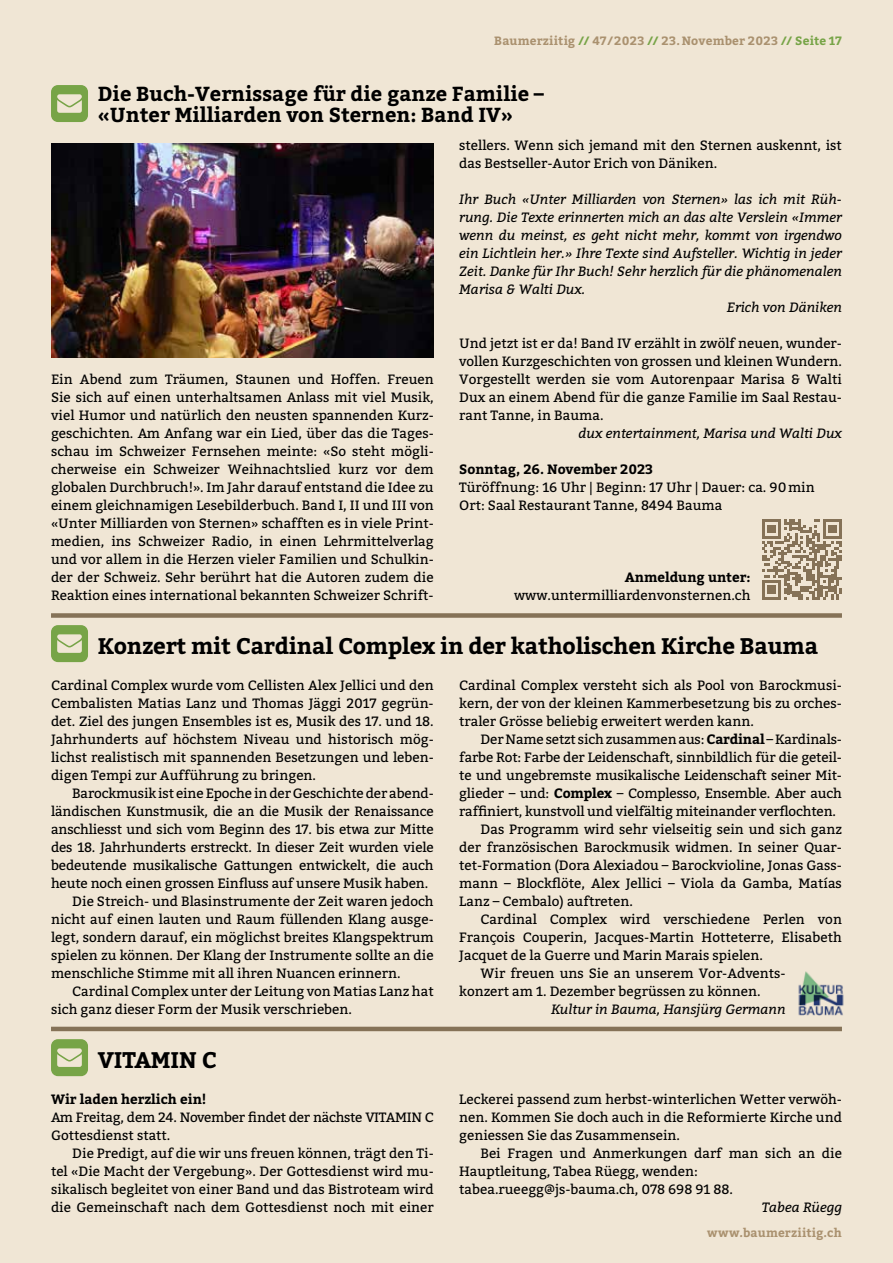
<style>
.page{position:relative;width:893px;height:1263px;background:#f0e6d5}
.page>*{position:absolute;margin:0;border:0;box-sizing:border-box;transform-origin:0 0}
.t1{font:700 22.5px "Bitter";letter-spacing:-.01em;color:#000}
.t2{font:700 20.25px/21px "Bitter";color:#000}
.t3{font:13.5px/18px "Bitter";color:#000;text-align:justify}
.t4{font:italic 13.5px "Bitter";color:#000}
.t5{font:13.5px/18px "Bitter";letter-spacing:-.02em;color:#000}
.t6{font:700 13.5px "Bitter";color:#000}
.t7{font:700 12px "Bitter";letter-spacing:.015em;color:#aa916f}
.s1{color:#77a447}
.s2{font-weight:700}
</style>
<div class="page">
<svg style="left:51px;top:85px;width:37px;height:37px"></svg>
<img style="left:51px;top:143px;width:383px;height:215px">
<svg style="left:762px;top:519px;width:80px;height:81px"></svg>
<div style="left:51px;top:613px;width:791px;height:5px;background:#857257"></div>
<hr style="left:51px;top:1027px;width:791px;height:4px;background:#857257">
<svg style="left:51px;top:625px;width:37px;height:37px"></svg>
<img style="left:798px;top:971px;width:46px;height:45px">
<svg style="left:51px;top:1039px;width:37px;height:37px"></svg>
<p class="t7" style="left:494px;top:31px;width:349px">Baumerziitig <span class="s1">//</span> 47/ 2023 <span class="s1">//</span> 23.November 2023 <span class="s1">// Seite 17</span></p>
<h2 class="t2" style="left:98px;top:83px;width:448px">Die Buch-Vernissage für die ganze Familie – «Unter Milliarden von Sternen: Band IV»</h2>
<p class="t3" style="left:459px;top:135px;width:384px">stellers. Wenn sich jemand mit den Sternen auskennt, ist das Bestseller-Autor Erich von Däniken.</p>
<p class="t4" style="left:459px;top:189px;width:384px">Ihr Buch «Unter Milliarden von Sternen» las ich mit Rüh-</p>
<p class="t4" style="left:459px;top:207px;width:384px">rung. Die Texte erinnerten mich an das alte Verslein «Immer</p>
<p class="t4" style="left:459px;top:225px;width:384px">wenn du meinst, es geht nicht mehr, kommt von irgendwo</p>
<p class="t4" style="left:459px;top:243px;width:384px">ein Lichtlein her.» Ihre Texte sind Aufsteller. Wichtig in jeder</p>
<p class="t4" style="left:459px;top:261px;width:384px">Zeit. Danke für Ihr Buch! Sehr herzlich für die phänomenalen</p>
<p class="t4" style="left:459px;top:279px;width:128px">Marisa &amp; Walti Dux.</p>
<p class="t4" style="left:727px;top:297px;width:117px">Erich von Däniken</p>
<p class="t3" style="left:459px;top:333px;width:384px">Und jetzt ist er da! Band IV erzählt in zwölf neuen, wunder&shy;vollen Kurzgeschichten von grossen und kleinen Wundern.<br>Vorgestellt werden sie vom Autorenpaar Marisa &amp; Walti Dux an einem Abend für die ganze Familie im Saal Restau&shy;rant Tanne, in Bauma.</p>
<p class="t4" style="left:579px;top:423px;width:265px">dux entertainment, Marisa und Walti Dux</p>
<p class="t6" style="left:459px;top:458px;width:196px">Sonntag, 26. November 2023</p>
<p class="t3" style="left:459px;top:477px;width:357px">Türöffnung: 16 Uhr | Beginn: 17 Uhr | Dauer: ca. 90min<br>Ort: Saal Restaurant Tanne, 8494 Bauma</p>
<p class="t3" style="left:51px;top:369px;width:384px">Ein Abend zum Träumen, Staunen und Hoffen. Freuen Sie sich auf einen unterhaltsamen Anlass mit viel Musik, viel Humor und natürlich den neusten spannenden Kurz&shy;geschichten. Am Anfang war ein Lied, über das die Tages&shy;schau im Schweizer Fernsehen meinte: «So steht mögli&shy;cherweise ein Schweizer Weihnachtslied kurz vor dem globalen Durchbruch!». Im Jahr darauf entstand die Idee zu einem gleichnamigen Lesebilderbuch. Band I, II und III von «Unter Milliarden von Sternen» schafften es in viele Print&shy;medien, ins Schweizer Radio, in einen Lehrmittelverlag und vor allem in die Herzen vieler Familien und Schulkin&shy;der der Schweiz. Sehr berührt hat die Autoren zudem die Reaktion eines international bekannten Schweizer Schrift-</p>
<p class="t6" style="left:625px;top:566px;width:127px">Anmeldung unter:</p>
<p class="t3" style="left:514px;top:585px;width:238px">www.untermilliardenvonsternen.ch</p>
<h1 class="t1" style="left:98px;top:628px;width:722px">Konzert mit Cardinal Complex in der katholischen Kirche Bauma</h1>
<p class="t3" style="left:51px;top:675px;width:384px">Cardinal Complex wurde vom Cellisten Alex Jellici und den Cembalisten Matias Lanz und Thomas Jäggi 2017 gegrün&shy;det. Ziel des jungen Ensembles ist es, Musik des 17. und 18.<br>Jahrhunderts auf höchstem Niveau und historisch mög&shy;lichst realistisch mit spannenden Besetzungen und leben&shy;digen Tempi zur Aufführung zu bringen.</p>
<p class="t3" style="left:72px;top:783px;width:363px">Barockmusik ist eine Epoche in der Geschichte der abend-</p>
<p class="t3" style="left:51px;top:801px;width:384px">ländischen Kunstmusik, die an die Musik der Renaissance</p>
<p class="t3" style="left:51px;top:819px;width:384px">anschliesst und sich vom Beginn des 17. bis etwa zur Mitte</p>
<p class="t3" style="left:51px;top:837px;width:384px">des 18. Jahrhunderts erstreckt. In dieser Zeit wurden viele</p>
<p class="t3" style="left:51px;top:855px;width:384px">bedeutende musikalische Gattungen entwickelt, die auch</p>
<p class="t3" style="left:51px;top:873px;width:379px">heute noch einen grossen Einfluss auf unsere Musik haben.</p>
<p class="t3" style="left:72px;top:891px;width:363px">Die Streich- und Blasinstrumente der Zeit waren jedoch</p>
<p class="t3" style="left:51px;top:909px;width:384px">nicht auf einen lauten und Raum füllenden Klang ausge-</p>
<p class="t3" style="left:51px;top:927px;width:384px">legt, sondern darauf, ein möglichst breites Klangspektrum</p>
<p class="t3" style="left:51px;top:945px;width:384px">spielen zu können. Der Klang der Instrumente sollte an die</p>
<p class="t3" style="left:51px;top:963px;width:351px">menschliche Stimme mit all ihren Nuancen erinnern.</p>
<p class="t3" style="left:72px;top:981px;width:363px">Cardinal Complex unter der Leitung von Matias Lanz hat</p>
<p class="t3" style="left:51px;top:999px;width:302px">sich ganz dieser Form der Musik verschrieben.</p>
<p class="t3" style="left:459px;top:675px;width:384px">Cardinal Complex versteht sich als Pool von Barockmusi&shy;kern, der von der kleinen Kammerbesetzung bis zu orches&shy;traler Grösse beliebig erweitert werden kann.</p>
<p class="t3" style="left:480px;top:729px;width:361px">Der Name setzt sich zusammen aus: <span class="s2">Cardinal</span> – Kardinals-</p>
<p class="t3" style="left:459px;top:747px;width:384px">farbe Rot: Farbe der Leidenschaft, sinnbildlich für die geteil-</p>
<p class="t3" style="left:459px;top:765px;width:384px">te und ungebremste musikalische Leidenschaft seiner Mit-</p>
<p class="t3" style="left:459px;top:783px;width:384px">glieder – und: <span class="s2">Complex</span> – Complesso, Ensemble. Aber auch</p>
<p class="t3" style="left:459px;top:801px;width:378px">raffiniert, kunstvoll und vielfältig miteinander verflochten.</p>
<p class="t3" style="left:480px;top:819px;width:363px">Das Programm wird sehr vielseitig sein und sich ganz</p>
<p class="t3" style="left:459px;top:837px;width:384px">der französischen Barockmusik widmen. In seiner Quar-</p>
<p class="t3" style="left:459px;top:855px;width:384px">tet-Formation (Dora Alexiadou – Barockvioline, Jonas Gass-</p>
<p class="t3" style="left:459px;top:873px;width:384px">mann – Blockflöte, Alex Jellici – Viola da Gamba, Matías</p>
<p class="t3" style="left:459px;top:891px;width:175px">Lanz – Cembalo) auftreten.</p>
<p class="t3" style="left:480px;top:909px;width:363px">Cardinal Complex wird verschiedene Perlen von</p>
<p class="t3" style="left:459px;top:927px;width:384px">François Couperin, Jacques-Martin Hotteterre, Elisabeth</p>
<p class="t3" style="left:459px;top:945px;width:305px">Jacquet de la Guerre und Marin Marais spielen.</p>
<p class="t3" style="left:480px;top:963px;width:307px">Wir freuen uns Sie an unserem Vor-Advents-</p>
<p class="t3" style="left:459px;top:981px;width:303px">konzert am 1. Dezember begrüssen zu können.</p>
<p class="t4" style="left:551px;top:999px;width:236px">Kultur in Bauma, Hansjürg Germann</p>
<h1 class="t1" style="left:98px;top:1042px;width:121px">VITAMIN C</h1>
<p class="t6" style="left:51px;top:1088px;width:157px">Wir laden herzlich ein!</p>
<p class="t5" style="left:51px;top:1107px;width:384px">Am Freitag, dem 24. November findet der nächste VITAMIN C<br>Gottesdienst statt.</p>
<p class="t3" style="left:51px;top:1143px;width:384px;text-indent:21px">Die Predigt, auf die wir uns freuen können, trägt den Ti&shy;tel «Die Macht der Vergebung». Der Gottesdienst wird mu&shy;sikalisch begleitet von einer Band und das Bistroteam wird die Gemeinschaft nach dem Gottesdienst noch mit einer</p>
<p class="t3" style="left:459px;top:1089px;width:384px">Leckerei passend zum herbst-winterlichen Wetter verwöh&shy;nen. Kommen Sie doch auch in die Reformierte Kirche und geniessen Sie das Zusammensein.</p>
<p class="t3" style="left:459px;top:1143px;width:384px;text-align:left;text-indent:21px">Bei Fragen und Anmerkungen darf man sich an die<br>Hauptleitung, Tabea Rüegg, wenden: tabea.rueegg@js-bauma.ch, 078 698 91 88.</p>
<p class="t4" style="left:762px;top:1197px;width:82px">Tabea Rüegg</p>
<p class="t7" style="left:707px;top:1224px;width:136px">www.baumerziitig.ch</p>
</div>
